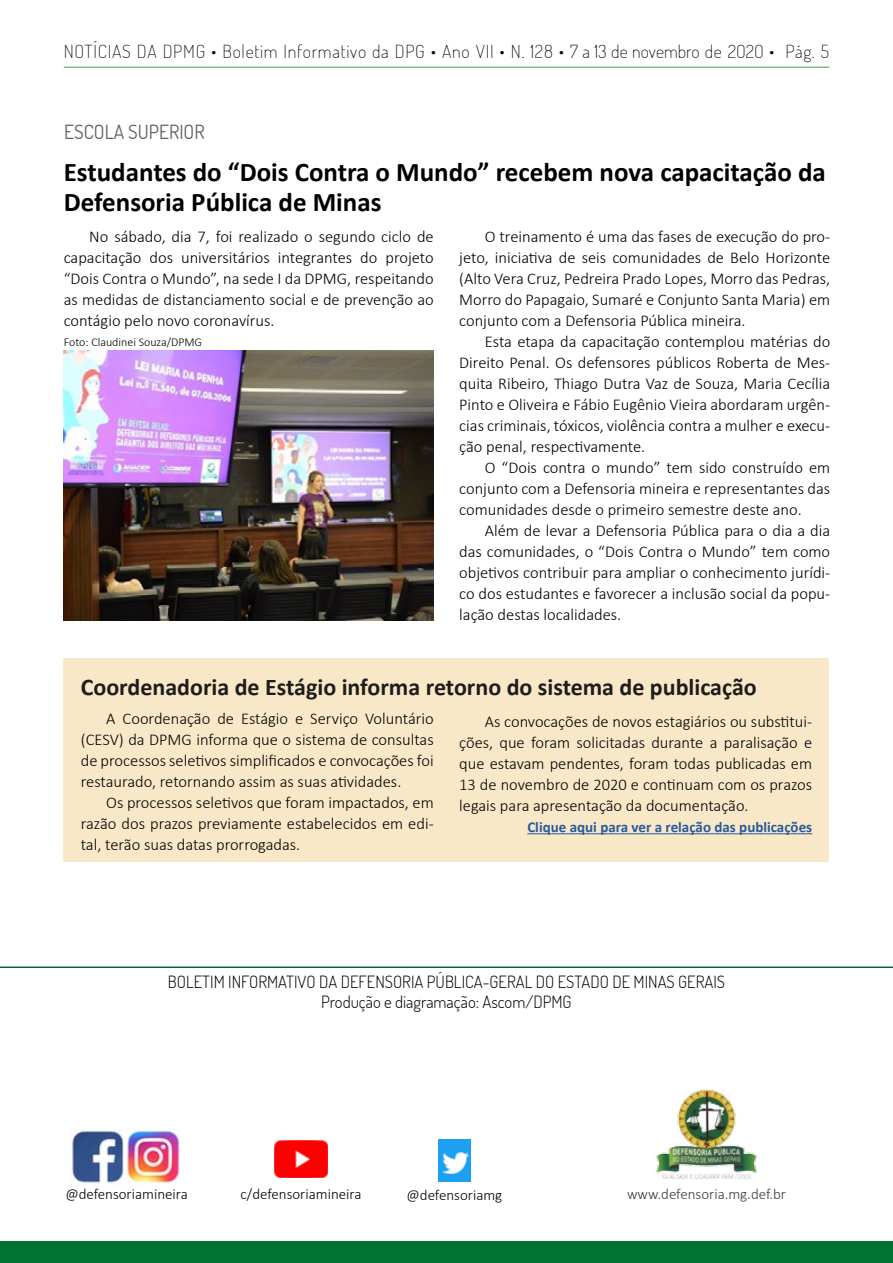
<style>
.page{position:relative;width:893px;height:1263px;background:#fff}
.page>*{position:absolute;margin:0;border:0;box-sizing:border-box;transform-origin:0 0}
.t1{font:700 27px/30px "Calibri";color:#000}
.t2{font:700 24px "Calibri";color:#1d1d1b}
.t3{font:19.5px "Dosis";color:#616160}
.t4{font:200 18px "Dosis";letter-spacing:.04em;color:#000}
.t5{font:300 16.8px/19.6px "Dosis";color:#000;text-align:center}
.t6{font:300 16.5px/21px "Calibri";color:#000;text-align:justify}
.t7{font:300 15px "Calibri";color:#000}
.t8{font:700 15px "Calibri";color:#275b9b}
.t9{font:300 15px "Calibri";color:#3c3c3b}
.t10{font:300 12px "Calibri";color:#000}
</style>
<div class="page">
<div style="left:0;top:1241px;width:893px;height:22px;background:#007330"></div>
<hr style="left:64px;top:67px;width:765px;height:1px;background:#3fa535">
<div style="left:64px;top:658px;width:765px;height:203px;background:#f9e8c8"></div>
<hr style="left:0;top:966px;width:893px;height:2px;background:#005530">
<img style="left:656px;top:1089px;width:101px;height:90px">
<img style="left:275px;top:1140px;width:52px;height:37px">
<img style="left:439px;top:1139px;width:32px;height:43px">
<img style="left:70px;top:1129px;width:54px;height:54px">
<img style="left:126px;top:1129px;width:54px;height:55px">
<img style="left:64px;top:350px;width:370px;height:270px">
<hr style="left:527px;top:833px;width:285px;height:1px;background:#275b9b">
<p class="t4" style="left:64px;top:40px;width:767px">NOTÍCIAS DA DPMG • Boletim Informativo da DPG • Ano VII • N. 128 • 7 a 13 de novembro de 2O2O • Pág. 5</p>
<p class="t3" style="left:64px;top:119px;width:142px">ESCOLA SUPERIOR</p>
<h1 class="t1" style="left:64px;top:157px;width:764px">Estudantes do “Dois Contra o Mundo” recebem nova capacitação da<br>Defensoria Pública de Minas</h1>
<p class="t6" style="left:459px;top:226px;width:372px;text-indent:26px">O treinamento é uma das fases de execução do pro&shy;jeto, iniciativa de seis comunidades de Belo Horizonte (Alto Vera Cruz, Pedreira Prado Lopes, Morro das Pedras, Morro do Papagaio, Sumaré e Conjunto Santa Maria) em conjunto com a Defensoria Pública mineira.</p>
<p class="t6" style="left:459px;top:331px;width:372px;text-indent:26px">Esta etapa da capacitação contemplou matérias do Direito Penal. Os defensores públicos Roberta de Mes&shy;quita Ribeiro, Thiago Dutra Vaz de Souza, Maria Cecília Pinto e Oliveira e Fábio Eugênio Vieira abordaram urgên&shy;cias criminais, tóxicos, violência contra a mulher e execu&shy;ção penal, respectivamente.</p>
<p class="t6" style="left:459px;top:457px;width:373px;text-indent:26px">O “Dois contra o mundo” tem sido construído em conjunto com a Defensoria mineira e representantes das comunidades desde o primeiro semestre deste ano.</p>
<p class="t6" style="left:459px;top:520px;width:373px;text-indent:26px">Além de levar a Defensoria Pública para o dia a dia das comunidades, o “Dois Contra o Mundo” tem como objetivos contribuir para ampliar o conhecimento jurídi&shy;co dos estudantes e favorecer a inclusão social da popu&shy;lação destas localidades.</p>
<p class="t6" style="left:64px;top:226px;width:371px;text-indent:26px">No sábado, dia 7, foi realizado o segundo ciclo de capacitação dos universitários integrantes do projeto “Dois Contra o Mundo”, na sede I da DPMG, respeitando as medidas de distanciamento social e de prevenção ao contágio pelo novo coronavírus.</p>
<p class="t10" style="left:64px;top:334px;width:140px">Foto: Claudinei Souza/DPMG</p>
<h2 class="t2" style="left:81px;top:672px;width:677px">Coordenadoria de Estágio informa retorno do sistema de publicação</h2>
<p class="t6" style="left:459px;top:711px;width:354px;text-indent:26px">As convocações de novos estagiários ou substitui&shy;ções, que foram solicitadas durante a paralisação e que estavam pendentes, foram todas publicadas em 13 de novembro de 2020 e continuam com os prazos legais para apresentação da documentação.</p>
<p class="t8" style="left:527px;top:817px;width:286px">Clique aqui para ver a relação das publicações</p>
<p class="t6" style="left:81px;top:708px;width:354px;text-indent:26px">A Coordenação de Estágio e Serviço Voluntário (CESV) da DPMG informa que o sistema de consultas de processos seletivos simplificados e convocações foi restaurado, retornando assim as suas atividades.</p>
<p class="t6" style="left:81px;top:792px;width:354px;text-indent:26px">Os processos seletivos que foram impactados, em razão dos prazos previamente estabelecidos em edi&shy;tal, terão suas datas prorrogadas.</p>
<p class="t5" style="left:168px;top:971px;width:559px">BOLETIM INFORMATIVO DA DEFENSORIA PÚBLICA-GERAL DO ESTADO DE MINAS GERAIS<br>Produção e diagramação: Ascom/DPMG</p>
<p class="t7" style="left:65px;top:1185px;width:124px">@defensoriamineira</p>
<p class="t7" style="left:241px;top:1185px;width:122px">c/defensoriamineira</p>
<p class="t7" style="left:407px;top:1185px;width:97px">@defensoriamg</p>
<p class="t9" style="left:627px;top:1184px;width:160px">www.defensoria.mg.def.br</p>
</div>
